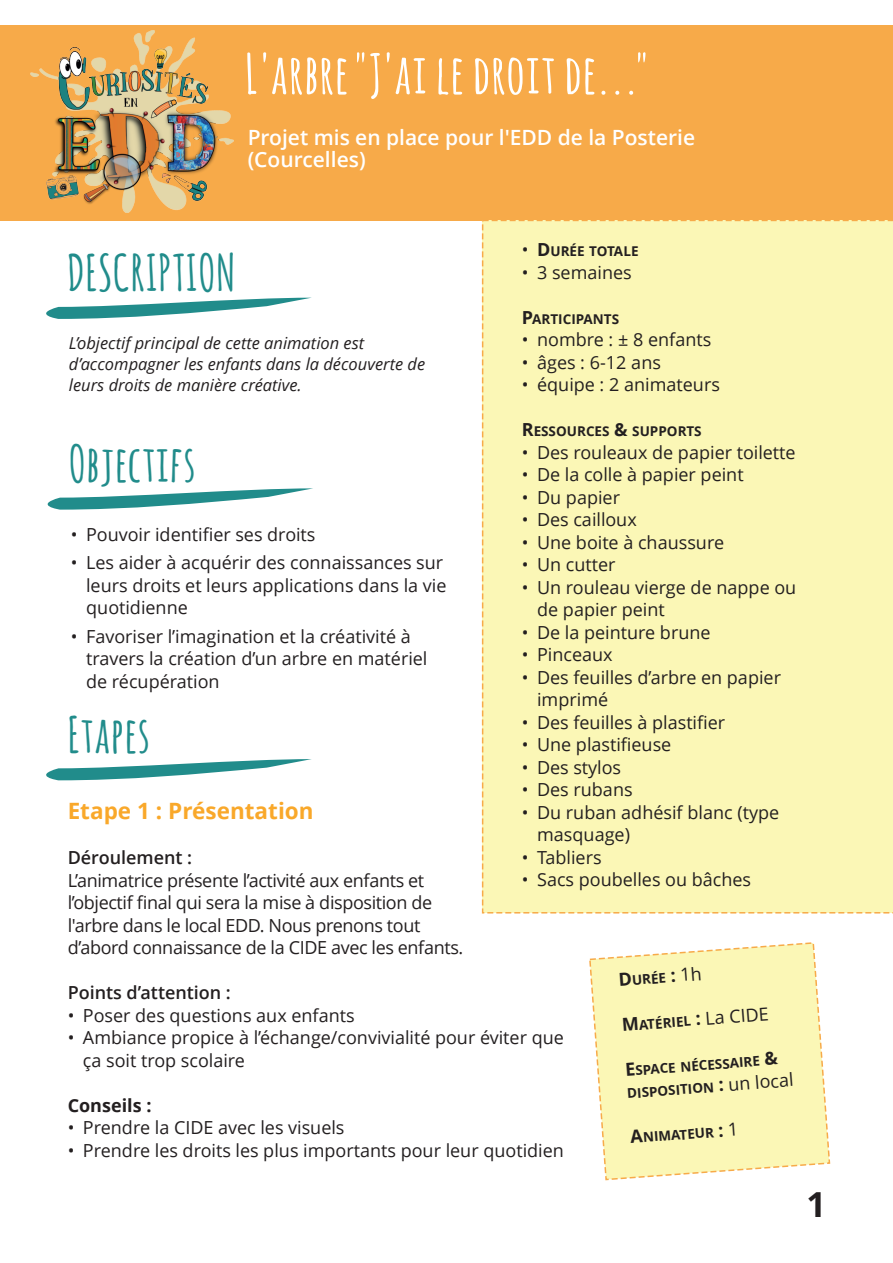
<style>
.page{position:relative;width:893px;height:1263px;background:#fff}
.page>*{position:absolute;margin:0;border:0;box-sizing:border-box;transform-origin:0 0}
.t1{font:700 54px "Amatic";letter-spacing:.04em;color:#fff}
.t2{font:700 49.5px "Amatic";letter-spacing:.04em;color:#218c8b}
.t3{font:700 34.5px "Open Sans";color:#231f20}
.t4{font:700 22.5px "Open Sans";color:#f9a82a}
.t5{font:600 21px/22.5px "Open Sans";color:#fff}
.t6{font:18px/22.5px "Open Sans";color:#231f20}
.t7{font:18px/22.5px "Open Sans";letter-spacing:-.02em;color:#231f20}
.t8{font:600 18px "Open Sans";color:#231f20}
.t9{font:700 18px "Open Sans";color:#231f20}
.t10{font:italic 16.5px/21px "Open Sans";color:#231f20}
.t11{font:700 13.5px/22.6px "Open Sans";color:#231f20}
.s1{font-weight:400;font-size:18px}
.s2{font-size:18px}
</style>
<div class="page">
<div style="left:0;top:26px;width:893px;height:195px;background:#f7aa49"></div>
<img style="left:31px;top:30px;width:202px;height:183px">
<svg style="left:46px;top:298px;width:264px;height:21px"></svg>
<svg style="left:47px;top:488px;width:266px;height:22px"></svg>
<svg style="left:46px;top:759px;width:266px;height:21px"></svg>
<svg style="left:589px;top:942px;width:242px;height:239px;background:#fbf6be"></svg>
<div style="left:482px;top:220px;width:411px;height:693px;background:#fbf7b6"></div>
<h1 class="t1" style="left:246px;top:44px;width:404px">L'arbre "J'ai le droit de..."</h1>
<p class="t5" style="left:248px;top:125px;width:449px">Projet mis en place pour l'EDD de la Posterie (Courcelles)</p>
<p class="t11" style="left:522px;top:240px;width:118px"><span class="s1">•</span> <span class="s2">D</span>URÉE TOTALE</p>
<p class="t6" style="left:522px;top:260px;width:111px">• 3 semaines</p>
<p class="t11" style="left:522px;top:307px;width:99px"><span class="s2">P</span>ARTICIPANTS</p>
<p class="t6" style="left:522px;top:328px;width:191px">• nombre : ± 8 enfants</p>
<p class="t6" style="left:522px;top:350px;width:141px">• âges : 6-12 ans</p>
<p class="t6" style="left:522px;top:373px;width:200px">• équipe : 2 animateurs</p>
<p class="t11" style="left:522px;top:420px;width:181px"><span class="s2">R</span>ESSOURCES <span class="s2">&amp;</span> SUPPORTS</p>
<p class="t6" style="left:522px;top:440px;width:275px">• Des rouleaux de papier toilette</p>
<p class="t6" style="left:522px;top:463px;width:223px">• De la colle à papier peint</p>
<p class="t6" style="left:522px;top:485px;width:100px">• Du papier</p>
<p class="t6" style="left:522px;top:508px;width:116px">• Des cailloux</p>
<p class="t6" style="left:522px;top:530px;width:204px">• Une boite à chaussure</p>
<p class="t6" style="left:522px;top:553px;width:95px">• Un cutter</p>
<p class="t6" style="left:537px;top:575px;width:261px;text-indent:-15px">• Un rouleau vierge de nappe ou de papier peint</p>
<p class="t6" style="left:522px;top:620px;width:190px">• De la peinture brune</p>
<p class="t6" style="left:522px;top:643px;width:92px">• Pinceaux</p>
<p class="t6" style="left:537px;top:665px;width:245px;text-indent:-15px">• Des feuilles d’arbre en papier imprimé</p>
<p class="t6" style="left:522px;top:710px;width:205px">• Des feuilles à plastifier</p>
<p class="t6" style="left:522px;top:733px;width:151px">• Une plastifieuse</p>
<p class="t6" style="left:522px;top:755px;width:101px">• Des stylos</p>
<p class="t6" style="left:522px;top:778px;width:112px">• Des rubans</p>
<p class="t6" style="left:537px;top:800px;width:244px;text-indent:-15px">• Du ruban adhésif blanc (type masquage)</p>
<p class="t6" style="left:522px;top:845px;width:81px">• Tabliers</p>
<p class="t6" style="left:522px;top:868px;width:231px">• Sacs poubelles ou bâches</p>
<h2 class="t2" style="left:68px;top:245px;width:168px">DESCRIPTION</h2>
<p class="t10" style="left:69px;top:332px;width:358px">L’objectif principal de cette animation est d’accompagner les enfants dans la découverte de leurs droits de manière créative.</p>
<h2 class="t2" style="left:70px;top:436px;width:127px">Objectifs</h2>
<p class="t6" style="left:71px;top:523px;width:246px">• Pouvoir identifier ses droits</p>
<p class="t6" style="left:86px;top:551px;width:362px;text-indent:-15px">• Les aider à acquérir des connaissances sur leurs droits et leurs applications dans la vie quotidienne</p>
<p class="t6" style="left:86px;top:625px;width:343px;text-indent:-15px">• Favoriser l’imagination et la créativité à travers la création d’un arbre en matériel de récupération</p>
<h2 class="t2" style="left:68px;top:706px;width:83px">Etapes</h2>
<p class="t4" style="left:68px;top:795px;width:247px">Etape 1 : Présentation</p>
<p class="t8" style="left:68px;top:845px;width:126px">Déroulement :</p>
<p class="t7" style="left:68px;top:868px;width:397px">L’animatrice présente l’activité aux enfants et l’objectif final qui sera la mise à disposition de l'arbre dans le local EDD. Nous prenons tout d’abord connaissance de la CIDE avec les enfants.</p>
<p class="t8" style="left:68px;top:980px;width:165px">Points d’attention :</p>
<p class="t6" style="left:68px;top:1003px;width:289px">• Poser des questions aux enfants</p>
<p class="t6" style="left:83px;top:1026px;width:482px;text-indent:-15px">• Ambiance propice à l’échange/convivialité pour éviter que ça soit trop scolaire</p>
<p class="t9" style="left:68px;top:1092px;width:85px">Conseils :</p>
<p class="t6" style="left:68px;top:1116px;width:278px">• Prendre la CIDE avec les visuels</p>
<p class="t6" style="left:68px;top:1138px;width:498px">• Prendre les droits les plus importants pour leur quotidien</p>
<p class="t11" style="left:618px;top:969px;width:85px;rotate:-4deg"><span class="s2">D</span>URÉE <span class="s2">:</span> <span class="s1">1h</span></p>
<p class="t11" style="left:621px;top:1014px;width:149px;rotate:-4deg"><span class="s2">M</span>ATÉRIEL <span class="s2">:</span> <span class="s1">La CIDE</span></p>
<p class="t11" style="left:625px;top:1059px;width:169px;rotate:-4deg"><span class="s2">E</span>SPACE NÉCESSAIRE <span class="s2">&amp;<br></span>DISPOSITION <span class="s2">:</span> <span class="s1">un local</span></p>
<p class="t11" style="left:630px;top:1126px;width:110px;rotate:-4deg"><span class="s2">A</span>NIMATEUR <span class="s2">:</span> <span class="s1">1</span></p>
<h3 class="t3" style="left:806px;top:1180px;width:21px">1</h3>
</div>
